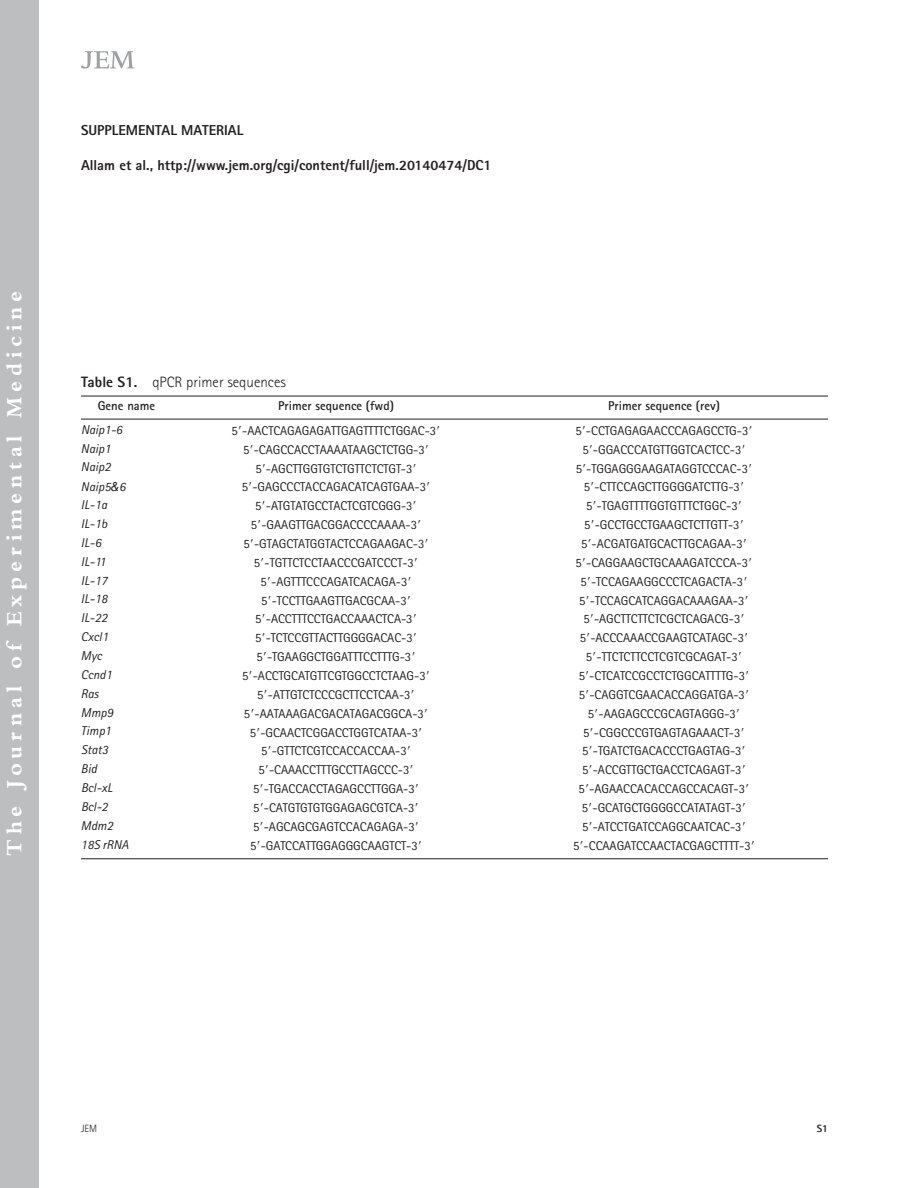
<style>
.page{position:relative;width:918px;height:1188px;background:#fff}
.page>*{position:absolute;margin:0;border:0;box-sizing:border-box;transform-origin:0 0}
.t1{font:700 22.8px "Bembo Std";letter-spacing:.21em;color:#fff}
.t2{font:300 15px "Rotis Sans Serif Std";color:#231f20}
.t3{font:800 14.4px "Rotis Sans Serif Std";color:#231f20}
.t4{font:12.75px "Rotis Sans Serif Std";color:#231f20}
.t5{font:italic 12.75px "Rotis Sans Serif Std";color:#231f20}
.t6{font:700 12.75px "Rotis Sans Serif Std";color:#231f20}
.t7{font:300 10.5px "Rotis Sans Serif Std";color:#231f20}
.t8{font:800 10.5px "Rotis Sans Serif Std";color:#231f20}
.s1{font-weight:800}
.s2{font-family:"Mathematical Pi One"}
.s3{font-family:"Helvetica LT Std"}
</style>
<div class="page">
<svg style="left:81px;top:51px;width:53px;height:18px"></svg>
<div style="left:0;top:0;width:39px;height:1188px;background:#bcbec0"></div>
<hr style="left:81px;top:396px;width:747px;height:1px;background:#231f20">
<hr style="left:81px;top:859px;width:747px;height:1px;background:#231f20">
<hr style="left:81px;top:419px;width:419px;height:1px;background:#231f20">
<hr style="left:500px;top:419px;width:328px;height:1px;background:#231f20">
<h1 class="t1" style="left:5px;top:856px;width:567px;rotate:-90deg">The Journal of Experimental Medicine</h1>
<p class="t3" style="left:81px;top:125px;width:164px">SUPPLEMENTAL MATERIAL</p>
<p class="t3" style="left:81px;top:160px;width:412px">Allam et al., http://www.jem.org/cgi/content/full/jem.20140474/DC1</p>
<p class="t2" style="left:81px;top:376px;width:206px"><span class="s1">Table S1.</span> qPCR primer sequences</p>
<p class="t6" style="left:98px;top:401px;width:59px">Gene name</p>
<p class="t6" style="left:278px;top:401px;width:117px">Primer sequence (fwd)</p>
<p class="t6" style="left:608px;top:401px;width:113px">Primer sequence (rev)</p>
<p class="t5" style="left:81px;top:425px;width:43px">Naip1-6</p>
<p class="t4" style="left:232px;top:426px;width:210px">5 <span class="s2">-</span>-AACTCAGAGAGATTGAGTTTTCTGGAC-3 <span class="s2">-</span></p>
<p class="t4" style="left:575px;top:426px;width:179px">5 <span class="s2">-</span>-CCTGAGAGAACCCAGAGCCTG-3 <span class="s2">-</span></p>
<p class="t5" style="left:81px;top:444px;width:31px">Naip1</p>
<p class="t4" style="left:243px;top:445px;width:188px">5 <span class="s2">-</span>-CAGCCACCTAAAATAAGCTCTGG-3 <span class="s2">-</span></p>
<p class="t4" style="left:582px;top:445px;width:165px">5 <span class="s2">-</span>-GGACCCATGTTGGTCACTCC-3 <span class="s2">-</span></p>
<p class="t5" style="left:81px;top:462px;width:31px">Naip2</p>
<p class="t4" style="left:255px;top:464px;width:163px">5 <span class="s2">-</span>-AGCTTGGTGTCTGTTCTCTGT-3 <span class="s2">-</span></p>
<p class="t4" style="left:576px;top:464px;width:178px">5 <span class="s2">-</span>-TGGAGGGAAGATAGGTCCCAC-3 <span class="s2">-</span></p>
<p class="t5" style="left:81px;top:482px;width:46px">Naip5<span class="s3">&amp;</span>6</p>
<p class="t4" style="left:242px;top:482px;width:190px">5 <span class="s2">-</span>-GAGCCCTACCAGACATCAGTGAA-3 <span class="s2">-</span></p>
<p class="t4" style="left:584px;top:482px;width:162px">5 <span class="s2">-</span>-CTTCCAGCTTGGGGATCTTG-3 <span class="s2">-</span></p>
<p class="t5" style="left:81px;top:500px;width:28px">IL-1a</p>
<p class="t4" style="left:255px;top:501px;width:163px">5 <span class="s2">-</span>-ATGTATGCCTACTCGTCGGG-3 <span class="s2">-</span></p>
<p class="t4" style="left:586px;top:501px;width:158px">5 <span class="s2">-</span>-TGAGTTTTGGTGTTTCTGGC-3 <span class="s2">-</span></p>
<p class="t5" style="left:81px;top:519px;width:28px">IL-1b</p>
<p class="t4" style="left:251px;top:520px;width:172px">5 <span class="s2">-</span>-GAAGTTGACGGACCCCAAAA-3 <span class="s2">-</span></p>
<p class="t4" style="left:584px;top:520px;width:161px">5 <span class="s2">-</span>-GCCTGCCTGAAGCTCTTGTT-3 <span class="s2">-</span></p>
<p class="t5" style="left:81px;top:538px;width:22px">IL-6</p>
<p class="t4" style="left:243px;top:539px;width:187px">5 <span class="s2">-</span>-GTAGCTATGGTACTCCAGAAGAC-3 <span class="s2">-</span></p>
<p class="t4" style="left:581px;top:539px;width:167px">5 <span class="s2">-</span>-ACGATGATGCACTTGCAGAA-3 <span class="s2">-</span></p>
<p class="t5" style="left:81px;top:557px;width:27px">IL-11</p>
<p class="t4" style="left:254px;top:558px;width:166px">5 <span class="s2">-</span>-TGTTCTCCTAACCCGATCCCT-3 <span class="s2">-</span></p>
<p class="t4" style="left:576px;top:558px;width:178px">5 <span class="s2">-</span>-CAGGAAGCTGCAAAGATCCCA-3 <span class="s2">-</span></p>
<p class="t5" style="left:81px;top:576px;width:28px">IL-17</p>
<p class="t4" style="left:261px;top:577px;width:153px">5 <span class="s2">-</span>-AGTTTCCCAGATCACAGA-3 <span class="s2">-</span></p>
<p class="t4" style="left:580px;top:577px;width:169px">5 <span class="s2">-</span>-TCCAGAAGGCCCTCAGACTA-3 <span class="s2">-</span></p>
<p class="t5" style="left:81px;top:594px;width:28px">IL-18</p>
<p class="t4" style="left:261px;top:596px;width:151px">5 <span class="s2">-</span>-TCCTTGAAGTTGACGCAA-3 <span class="s2">-</span></p>
<p class="t4" style="left:579px;top:596px;width:171px">5 <span class="s2">-</span>-TCCAGCATCAGGACAAAGAA-3 <span class="s2">-</span></p>
<p class="t5" style="left:81px;top:613px;width:28px">IL-22</p>
<p class="t4" style="left:255px;top:614px;width:163px">5 <span class="s2">-</span>-ACCTTTCCTGACCAAACTCA-3 <span class="s2">-</span></p>
<p class="t4" style="left:583px;top:614px;width:163px">5 <span class="s2">-</span>-AGCTTCTTCTCGCTCAGACG-3 <span class="s2">-</span></p>
<p class="t5" style="left:81px;top:632px;width:29px">Cxcl1</p>
<p class="t4" style="left:255px;top:633px;width:163px">5 <span class="s2">-</span>-TCTCCGTTACTTGGGGACAC-3 <span class="s2">-</span></p>
<p class="t4" style="left:580px;top:633px;width:170px">5 <span class="s2">-</span>-ACCCAAACCGAAGTCATAGC-3 <span class="s2">-</span></p>
<p class="t5" style="left:81px;top:651px;width:23px">Myc</p>
<p class="t4" style="left:257px;top:652px;width:161px">5 <span class="s2">-</span>-TGAAGGCTGGATTTCCTTTG-3 <span class="s2">-</span></p>
<p class="t4" style="left:586px;top:652px;width:158px">5 <span class="s2">-</span>-TTCTCTTCCTCGTCGCAGAT-3 <span class="s2">-</span></p>
<p class="t5" style="left:81px;top:670px;width:33px">Ccnd1</p>
<p class="t4" style="left:242px;top:671px;width:189px">5 <span class="s2">-</span>-ACCTGCATGTTCGTGGCCTCTAAG-3 <span class="s2">-</span></p>
<p class="t4" style="left:579px;top:671px;width:172px">5 <span class="s2">-</span>-CTCATCCGCCTCTGGCATTTTG-3 <span class="s2">-</span></p>
<p class="t5" style="left:81px;top:689px;width:19px">Ras</p>
<p class="t4" style="left:257px;top:690px;width:159px">5 <span class="s2">-</span>-ATTGTCTCCCGCTTCCTCAA-3 <span class="s2">-</span></p>
<p class="t4" style="left:579px;top:690px;width:172px">5 <span class="s2">-</span>-CAGGTCGAACACCAGGATGA-3 <span class="s2">-</span></p>
<p class="t5" style="left:81px;top:708px;width:34px">Mmp9</p>
<p class="t4" style="left:244px;top:709px;width:186px">5 <span class="s2">-</span>-AATAAAGACGACATAGACGGCA-3 <span class="s2">-</span></p>
<p class="t4" style="left:588px;top:709px;width:154px">5 <span class="s2">-</span>-AAGAGCCCGCAGTAGGG-3 <span class="s2">-</span></p>
<p class="t5" style="left:81px;top:726px;width:32px">Timp1</p>
<p class="t4" style="left:250px;top:728px;width:174px">5 <span class="s2">-</span>-GCAACTCGGACCTGGTCATAA-3 <span class="s2">-</span></p>
<p class="t4" style="left:583px;top:728px;width:163px">5 <span class="s2">-</span>-CGGCCCGTGAGTAGAAACT-3 <span class="s2">-</span></p>
<p class="t5" style="left:81px;top:745px;width:29px">Stat3</p>
<p class="t4" style="left:261px;top:746px;width:151px">5 <span class="s2">-</span>-GTTCTCGTCCACCACCAA-3 <span class="s2">-</span></p>
<p class="t4" style="left:582px;top:746px;width:165px">5 <span class="s2">-</span>-TGATCTGACACCCTGAGTAG-3 <span class="s2">-</span></p>
<p class="t5" style="left:81px;top:764px;width:18px">Bid</p>
<p class="t4" style="left:258px;top:765px;width:157px">5 <span class="s2">-</span>-CAAACCTTTGCCTTAGCCC-3 <span class="s2">-</span></p>
<p class="t4" style="left:582px;top:765px;width:165px">5 <span class="s2">-</span>-ACCGTTGCTGACCTCAGAGT-3 <span class="s2">-</span></p>
<p class="t5" style="left:81px;top:783px;width:33px">Bcl-xL</p>
<p class="t4" style="left:253px;top:784px;width:167px">5 <span class="s2">-</span>-TGACCACCTAGAGCCTTGGA-3 <span class="s2">-</span></p>
<p class="t4" style="left:579px;top:784px;width:172px">5 <span class="s2">-</span>-AGAACCACACCAGCCACAGT-3 <span class="s2">-</span></p>
<p class="t5" style="left:81px;top:802px;width:28px">Bcl-2</p>
<p class="t4" style="left:253px;top:803px;width:167px">5 <span class="s2">-</span>-CATGTGTGTGGAGAGCGTCA-3 <span class="s2">-</span></p>
<p class="t4" style="left:582px;top:803px;width:166px">5 <span class="s2">-</span>-GCATGCTGGGGCCATATAGT-3 <span class="s2">-</span></p>
<p class="t5" style="left:81px;top:821px;width:34px">Mdm2</p>
<p class="t4" style="left:253px;top:822px;width:167px">5 <span class="s2">-</span>-AGCAGCGAGTCCACAGAGA-3 <span class="s2">-</span></p>
<p class="t4" style="left:582px;top:822px;width:165px">5 <span class="s2">-</span>-ATCCTGATCCAGGCAATCAC-3 <span class="s2">-</span></p>
<p class="t5" style="left:81px;top:840px;width:49px">18S rRNA</p>
<p class="t4" style="left:250px;top:841px;width:173px">5 <span class="s2">-</span>-GATCCATTGGAGGGCAAGTCT-3 <span class="s2">-</span></p>
<p class="t4" style="left:573px;top:841px;width:184px">5 <span class="s2">-</span>-CCAAGATCCAACTACGAGCTTTT-3 <span class="s2">-</span></p>
<p class="t7" style="left:81px;top:1125px;width:18px">JEM</p>
<p class="t8" style="left:817px;top:1125px;width:13px">S1</p>
</div>
